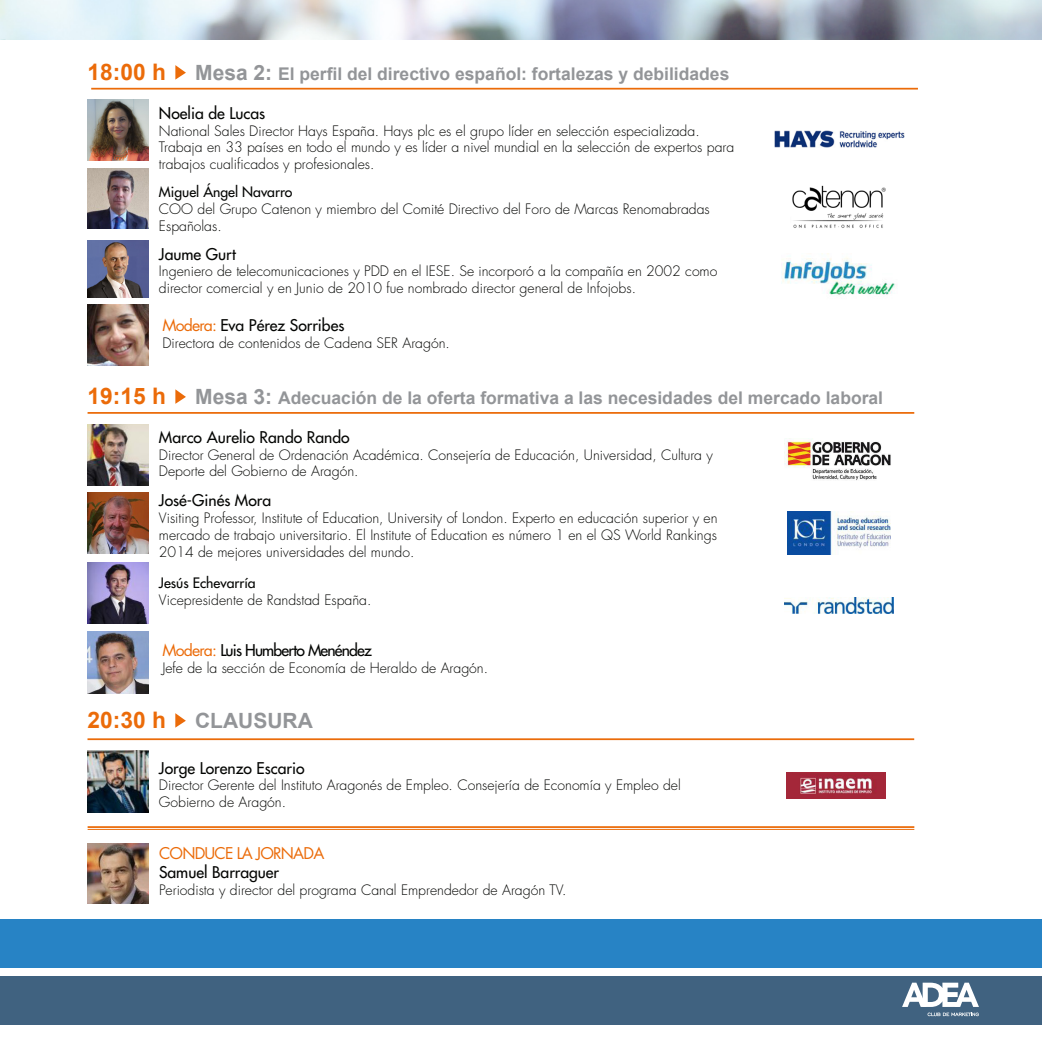
<style>
.page{position:relative;width:1042px;height:1042px;background:#fff}
.page>*{position:absolute;margin:0;border:0;box-sizing:border-box;transform-origin:0 0}
.corrido{font:700 22.75px "Arial";color:#eb6b09}
.corrido-2{font:700 21px "Arial";color:#939598}
.corrido-3{font:700 17.5px "Arial";color:#939598}
.sub{font:500 15.75px "Futura Std";color:#040503}
.sub-2{font:500 15.75px "Futura Std";letter-spacing:-.05em;color:#040503}
.sub-3{font:15.75px "Futura Std";letter-spacing:-.05em;color:#eb6b09}
.sub-4{font:300 14px/16.8px "Futura Std";color:#040503}
.sub-5{font:500 14px "Futura Std";color:#040503}
.s1{font-size:21px}
.s2{font-weight:400;color:#eb6b09}
</style>
<div class="page">
<img style="left:0;top:0;width:1042px;height:40px">
<div style="left:0;top:976px;width:1042px;height:49px;background:#406280"></div>
<div style="left:0;top:919px;width:1042px;height:49px;background:#2783c5"></div>
<svg style="left:902px;top:982px;width:77px;height:34px"></svg>
<img style="left:88px;top:99px;width:60px;height:61px">
<img style="left:88px;top:304px;width:60px;height:61px">
<hr style="left:91px;top:88px;width:827px;height:2px;background:#eb6b09">
<hr style="left:88px;top:412px;width:826px;height:2px;background:#eb6b09">
<hr style="left:88px;top:826px;width:826px;height:2px;background:#eb6b09">
<hr style="left:88px;top:829px;width:826px;height:1px;background:#eb6b09">
<hr style="left:87px;top:738px;width:827px;height:2px;background:#eb6b09">
<svg style="left:175px;top:65px;width:11px;height:15px"></svg>
<svg style="left:175px;top:389px;width:11px;height:15px"></svg>
<svg style="left:175px;top:713px;width:11px;height:14px"></svg>
<img style="left:784px;top:439px;width:107px;height:42px">
<img style="left:774px;top:130px;width:130px;height:17px">
<img style="left:88px;top:493px;width:60px;height:61px">
<img style="left:88px;top:240px;width:60px;height:58px">
<img style="left:792px;top:185px;width:94px;height:43px">
<img style="left:784px;top:597px;width:109px;height:16px">
<img style="left:88px;top:843px;width:60px;height:60px">
<img style="left:781px;top:253px;width:115px;height:42px">
<img style="left:88px;top:424px;width:60px;height:61px">
<img style="left:787px;top:511px;width:103px;height:43px">
<img style="left:87px;top:562px;width:61px;height:61px">
<img style="left:88px;top:631px;width:60px;height:62px">
<img style="left:88px;top:751px;width:60px;height:61px">
<img style="left:786px;top:773px;width:100px;height:26px">
<img style="left:88px;top:168px;width:60px;height:61px">
<p class="corrido" style="left:88px;top:56px;width:80px">18:00 h</p>
<p class="corrido-3" style="left:195px;top:62px;width:536px"><span class="s1">Mesa 2:</span> El perfil del directivo español: fortalezas y debilidades</p>
<p class="sub" style="left:159px;top:103px;width:108px">Noelia de Lucas</p>
<p class="sub-4" style="left:159px;top:122px;width:577px">National Sales Director Hays España. Hays plc es el grupo líder en selección especializada.<br>Trabaja en 33 países en todo el mundo y es líder a nivel mundial en la selección de expertos para trabajos cualificados y profesionales.</p>
<p class="sub-5" style="left:159px;top:183px;width:135px">Miguel Ángel Navarro</p>
<p class="sub-4" style="left:159px;top:201px;width:552px">COO del Grupo Catenon y miembro del Comité Directivo del Foro de Marcas Renomabradas<br>Españolas.</p>
<p class="sub" style="left:159px;top:244px;width:78px">Jaume Gurt</p>
<p class="sub-4" style="left:159px;top:263px;width:560px">Ingeniero de telecomunicaciones y PDD en el IESE. Se incorporó a la compañía en 2002 como director comercial y en Junio de 2010 fue nombrado director general de Infojobs.</p>
<p class="sub" style="left:162px;top:315px;width:184px"><span class="s2">Modera:</span> Eva Pérez Sorribes</p>
<p class="sub-4" style="left:162px;top:334px;width:289px">Directora de contenidos de Cadena SER Aragón.</p>
<p class="corrido" style="left:88px;top:381px;width:80px">19:15 h</p>
<p class="corrido-3" style="left:195px;top:386px;width:689px"><span class="s1">Mesa 3:</span> Adecuación de la oferta formativa a las necesidades del mercado laboral</p>
<p class="sub" style="left:159px;top:427px;width:192px">Marco Aurelio Rando Rando</p>
<p class="sub-4" style="left:159px;top:446px;width:555px">Director General de Ordenación Académica. Consejería de Educación, Universidad, Cultura y<br>Deporte del Gobierno de Aragón.</p>
<p class="sub" style="left:159px;top:490px;width:114px">José-Ginés Mora</p>
<p class="sub-4" style="left:159px;top:510px;width:560px;text-align:justify">Visiting Professor, Institute of Education, University of London. Experto en educación superior y en mercado de trabajo universitario. El Institute of Education es número 1 en el QS World Rankings 2014 de mejores universidades del mundo.</p>
<p class="sub-5" style="left:159px;top:574px;width:98px">Jesús Echevarría</p>
<p class="sub-4" style="left:159px;top:592px;width:214px">Vicepresidente de Randstad España.</p>
<p class="sub-2" style="left:162px;top:640px;width:211px"><span class="s2">Modera:</span> Luis Humberto Menéndez</p>
<p class="sub-4" style="left:162px;top:659px;width:327px">Jefe de la sección de Economía de Heraldo de Aragón.</p>
<p class="corrido" style="left:87px;top:704px;width:80px">20:30 h</p>
<p class="corrido-2" style="left:195px;top:706px;width:119px">CLAUSURA</p>
<p class="sub" style="left:159px;top:758px;width:147px">Jorge Lorenzo Escario</p>
<p class="sub-4" style="left:159px;top:777px;width:523px">Director Gerente del Instituto Aragonés de Empleo. Consejería de Economía y Empleo del<br>Gobierno de Aragón.</p>
<p class="sub-3" style="left:159px;top:843px;width:167px">CONDUCE LA JORNADA</p>
<p class="sub" style="left:159px;top:863px;width:122px">Samuel Barraguer</p>
<p class="sub-4" style="left:159px;top:882px;width:409px">Periodista y director del programa Canal Emprendedor de Aragón TV.</p>
</div>
